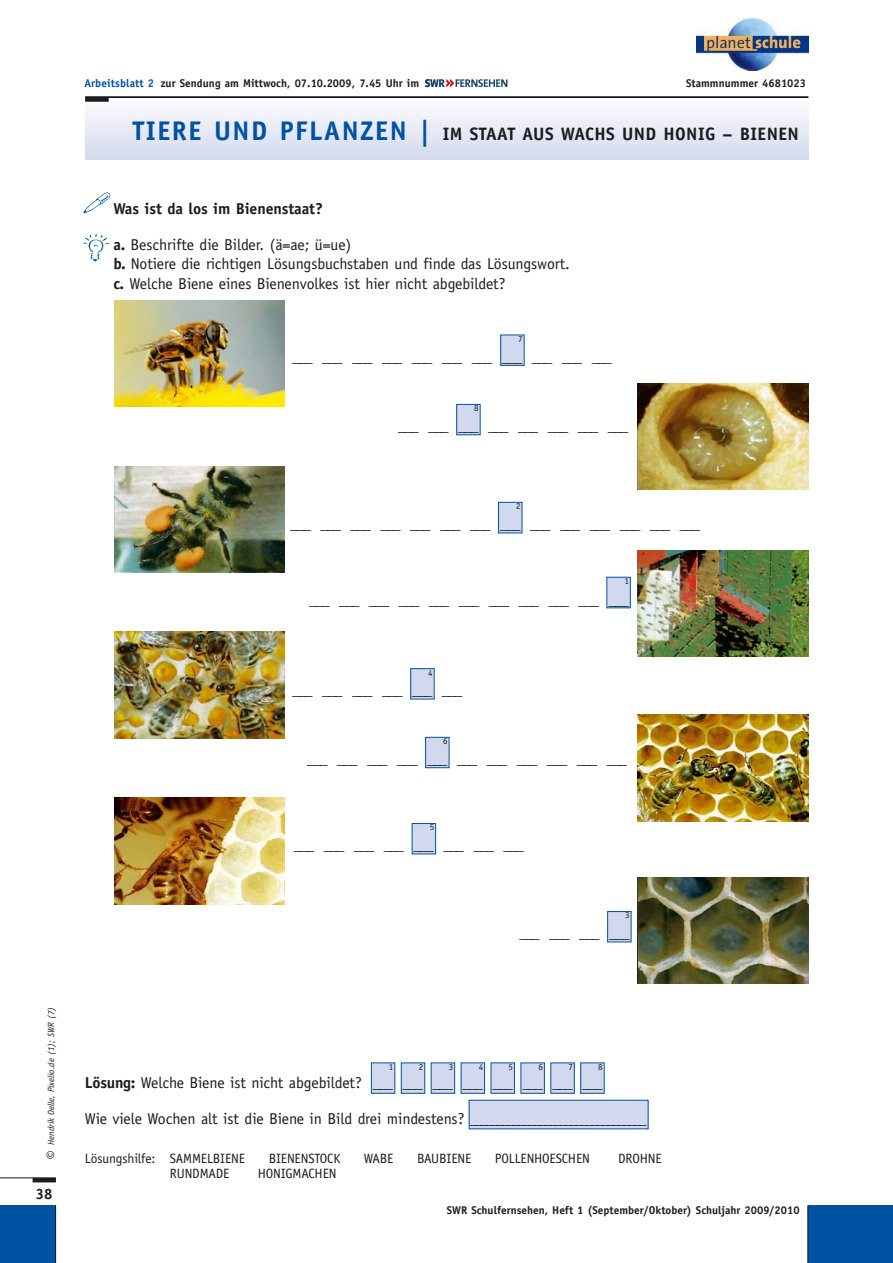
<style>
.page{position:relative;width:893px;height:1263px;background:#fff}
.page>*{position:absolute;margin:0;border:0;box-sizing:border-box;transform-origin:0 0}
.t1{font:700 18px "Officina Sans";letter-spacing:.02em;color:#1b1c20}
.t2{font:15.75px/19.5px "Officina Sans";letter-spacing:-.005em;color:#1b1c20}
.t3{font:700 15.75px "Officina Sans";letter-spacing:-.005em;color:#1b1c20}
.t4{font:700 15px "Officina Sans";color:#1b1c20}
.t5{font:13.5px "Officina Sans";letter-spacing:-.01em;color:#1b1c20}
.t6{font:700 11.25px "Officina Sans";letter-spacing:.005em;color:#1b1c20}
.t7{font:italic 9px "Officina Sans";color:#1b1c20}
.t8{font:9px "Officina Sans";color:#1b1c20}
.s1{font-size:16.5px}
.s2{color:#0053a4}
.s3{font-size:27px;color:#0053a4}
.s4{font-weight:700}
</style>
<div class="page">
<div style="left:469px;top:1100px;width:179px;height:29px;background:#d2d8ed"></div>
<div style="left:468px;top:1100px;width:180px;height:29px;border:1px solid #0053a4"></div>
<div style="left:606px;top:577px;width:24px;height:31px;background:#d2d8ed"></div>
<div style="left:808px;top:1205px;width:84px;height:58px;background:#0053a4"></div>
<hr style="left:807px;top:1205px;width:1px;height:58px;background:#1b1c20">
<div style="left:0;top:1205px;width:56px;height:58px;background:#0053a4"></div>
<hr style="left:33px;top:1178px;width:23px;height:4px;background:#1b1c20">
<hr style="left:0;top:1178px;width:56px;height:1px;background:#1b1c20">
<hr style="left:55px;top:1205px;width:1px;height:58px;background:#1b1c20">
<div style="left:580px;top:1063px;width:24px;height:30px;background:#d2d8ed"></div>
<div style="left:580px;top:1063px;width:24px;height:31px;border:1px solid #0053a4"></div>
<div style="left:551px;top:1063px;width:23px;height:30px;background:#d2d8ed"></div>
<div style="left:521px;top:1063px;width:23px;height:30px;background:#d2d8ed"></div>
<div style="left:491px;top:1063px;width:23px;height:30px;background:#d2d8ed"></div>
<div style="left:490px;top:1063px;width:25px;height:31px;border:1px solid #0053a4"></div>
<div style="left:461px;top:1063px;width:23px;height:30px;background:#d2d8ed"></div>
<div style="left:460px;top:1063px;width:25px;height:31px;border:1px solid #0053a4"></div>
<div style="left:431px;top:1063px;width:23px;height:30px;background:#d2d8ed"></div>
<div style="left:431px;top:1063px;width:24px;height:31px;border:1px solid #0053a4"></div>
<div style="left:401px;top:1063px;width:24px;height:30px;background:#d2d8ed"></div>
<div style="left:401px;top:1063px;width:24px;height:31px;border:1px solid #0053a4"></div>
<div style="left:371px;top:1063px;width:24px;height:30px;background:#d2d8ed"></div>
<div style="left:371px;top:1063px;width:24px;height:31px;border:1px solid #0053a4"></div>
<div style="left:607px;top:912px;width:24px;height:30px;background:#d2d8ed"></div>
<div style="left:607px;top:911px;width:24px;height:31px;border:1px solid #0053a4"></div>
<div style="left:412px;top:824px;width:23px;height:30px;background:#d2d8ed"></div>
<div style="left:412px;top:823px;width:24px;height:31px;border:1px solid #0053a4"></div>
<div style="left:425px;top:737px;width:24px;height:31px;background:#d2d8ed"></div>
<div style="left:425px;top:737px;width:24px;height:31px;border:1px solid #0053a4"></div>
<div style="left:410px;top:669px;width:24px;height:30px;background:#d2d8ed"></div>
<div style="left:410px;top:668px;width:24px;height:31px;border:1px solid #0053a4"></div>
<div style="left:498px;top:502px;width:24px;height:31px;background:#d2d8ed"></div>
<div style="left:498px;top:502px;width:24px;height:31px;border:1px solid #0053a4"></div>
<div style="left:456px;top:404px;width:24px;height:31px;background:#d2d8ed"></div>
<div style="left:456px;top:404px;width:24px;height:31px;border:1px solid #0053a4"></div>
<div style="left:500px;top:335px;width:24px;height:30px;background:#d2d8ed"></div>
<div style="left:500px;top:335px;width:24px;height:31px;border:1px solid #0053a4"></div>
<hr style="left:85px;top:155px;width:723px;height:4px;background:#d5dbee">
<hr style="left:85px;top:151px;width:723px;height:4px;background:#d8ddef">
<hr style="left:85px;top:147px;width:723px;height:4px;background:#dadff0">
<hr style="left:85px;top:143px;width:723px;height:4px;background:#dde1f1">
<hr style="left:85px;top:139px;width:723px;height:4px;background:#dfe3f2">
<hr style="left:85px;top:138px;width:723px;height:4px;background:#e0e4f2">
<hr style="left:85px;top:134px;width:723px;height:4px;background:#dde1f1">
<hr style="left:85px;top:130px;width:723px;height:4px;background:#e0e4f3">
<hr style="left:85px;top:126px;width:723px;height:4px;background:#e4e7f4">
<hr style="left:85px;top:123px;width:723px;height:3px;background:#e7eaf6">
<hr style="left:85px;top:120px;width:723px;height:3px;background:#eaedf7">
<hr style="left:85px;top:117px;width:723px;height:3px;background:#edeff8">
<hr style="left:85px;top:114px;width:723px;height:3px;background:#eff1f9">
<hr style="left:85px;top:111px;width:723px;height:3px;background:#f2f4fa">
<hr style="left:85px;top:108px;width:723px;height:3px;background:#f5f6fb">
<hr style="left:85px;top:105px;width:723px;height:3px;background:#f7f9fc">
<hr style="left:85px;top:102px;width:723px;height:3px;background:#fafafd">
<div style="left:85px;top:97px;width:24px;height:5px;background:#1b1c20"></div>
<hr style="left:85px;top:97px;width:723px;height:1px;background:#1b1c20">
<svg style="left:425px;top:79px;width:82px;height:8px"></svg>
<img style="left:83px;top:234px;width:27px;height:28px">
<img style="left:83px;top:192px;width:28px;height:21px">
<img style="left:114px;top:300px;width:170px;height:107px">
<img style="left:114px;top:466px;width:170px;height:106px">
<img style="left:114px;top:632px;width:170px;height:106px">
<img style="left:114px;top:798px;width:170px;height:106px">
<img style="left:638px;top:383px;width:170px;height:106px">
<img style="left:638px;top:550px;width:170px;height:107px">
<img style="left:638px;top:715px;width:170px;height:106px">
<img style="left:638px;top:878px;width:170px;height:106px">
<img style="left:697px;top:18px;width:111px;height:52px">
<p class="t7" style="left:48px;top:1160px;width:155px;rotate:-90deg"><span class="s1">©</span> Hendrik Oelle, Pixelio.de (1); SWR (7)</p>
<p class="t4" style="left:36px;top:1188px;width:18px">38</p>
<p class="t6" style="left:84px;top:79px;width:336px"><span class="s2">Arbeitsblatt 2</span> zur Sendung am Mittwoch, 07.10.2009, 7.45 Uhr im</p>
<p class="t6" style="left:686px;top:79px;width:122px">Stammnummer 4681023</p>
<p class="t1" style="left:132px;top:127px;width:667px"><span class="s3">TIERE UND PFLANZEN |</span> IM STAAT AUS WACHS UND HONIG – BIENEN</p>
<p class="t3" style="left:113px;top:203px;width:211px">Was ist da los im Bienenstaat?</p>
<p class="t2" style="left:113px;top:236px;width:458px"><span class="s4">a.</span> Beschrifte die Bilder. (ä=ae; ü=ue)<br><span class="s4">b.</span> Notiere die richtigen Lösungsbuchstaben und finde das Lösungswort. <span class="s4">c.</span> Welche Biene eines Bienenvolkes ist hier nicht abgebildet?</p>
<p class="t8" style="left:518px;top:335px;width:6px">7</p>
<p class="t2" style="left:292px;top:348px;width:321px">___ ___ ___ ___ ___ ___ ___ ___ ___ ___ ___</p>
<p class="t8" style="left:474px;top:405px;width:6px">8</p>
<p class="t2" style="left:398px;top:417px;width:231px">___ ___ ___ ___ ___ ___ ___ ___</p>
<p class="t8" style="left:516px;top:503px;width:6px">2</p>
<p class="t2" style="left:290px;top:515px;width:411px">___ ___ ___ ___ ___ ___ ___ ___ ___ ___ ___ ___ ___ ___</p>
<p class="t8" style="left:624px;top:578px;width:6px">1</p>
<p class="t2" style="left:309px;top:591px;width:321px">___ ___ ___ ___ ___ ___ ___ ___ ___ ___ ___</p>
<p class="t8" style="left:428px;top:669px;width:6px">4</p>
<p class="t2" style="left:292px;top:682px;width:172px">___ ___ ___ ___ ___ ___</p>
<p class="t8" style="left:443px;top:738px;width:6px">6</p>
<p class="t2" style="left:307px;top:750px;width:321px">___ ___ ___ ___ ___ ___ ___ ___ ___ ___ ___</p>
<p class="t8" style="left:429px;top:824px;width:6px">5</p>
<p class="t2" style="left:294px;top:836px;width:231px">___ ___ ___ ___ ___ ___ ___ ___</p>
<p class="t8" style="left:625px;top:912px;width:6px">3</p>
<p class="t2" style="left:519px;top:924px;width:112px">___ ___ ___ ___</p>
<p class="t8" style="left:389px;top:1063px;width:6px">1</p>
<p class="t8" style="left:419px;top:1063px;width:6px">2</p>
<p class="t8" style="left:449px;top:1063px;width:6px">3</p>
<p class="t8" style="left:478px;top:1063px;width:6px">4</p>
<p class="t8" style="left:508px;top:1063px;width:6px">5</p>
<p class="t8" style="left:538px;top:1063px;width:6px">6</p>
<p class="t8" style="left:568px;top:1063px;width:6px">7</p>
<p class="t8" style="left:598px;top:1063px;width:6px">8</p>
<p class="t2" style="left:85px;top:1075px;width:519px"><span class="s4">Lösung:</span> Welche Biene ist nicht abgebildet? ___ ___ ___ ___ ___ ___ ___ ___</p>
<p class="t2" style="left:85px;top:1111px;width:563px">Wie viele Wochen alt ist die Biene in Bild drei mindestens? _________________________________</p>
<p class="t5" style="left:85px;top:1154px;width:162px">Lösungshilfe: SAMMELBIENE</p>
<p class="t5" style="left:269px;top:1154px;width:73px">BIENENSTOCK</p>
<p class="t5" style="left:364px;top:1154px;width:31px">WABE</p>
<p class="t5" style="left:417px;top:1154px;width:56px">BAUBIENE</p>
<p class="t5" style="left:495px;top:1154px;width:96px">POLLENHOESCHEN</p>
<p class="t5" style="left:618px;top:1154px;width:45px">DROHNE</p>
<p class="t5" style="left:170px;top:1169px;width:61px">RUNDMADE</p>
<p class="t5" style="left:258px;top:1169px;width:80px">HONIGMACHEN</p>
<p class="t6" style="left:447px;top:1205px;width:354px">SWR Schulfernsehen, Heft 1 (September/Oktober) Schuljahr 2009/2010</p>
</div>
